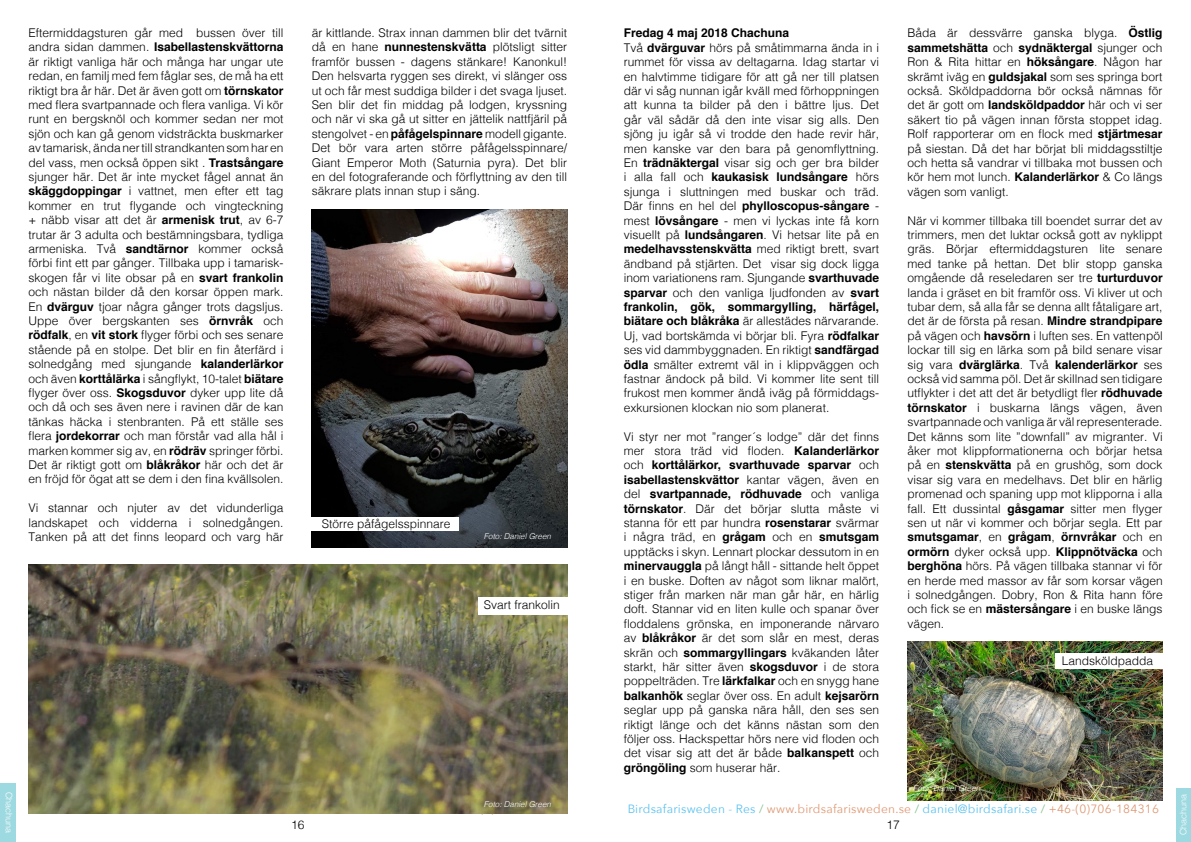
<style>
.page{position:relative;width:1191px;height:842px;background:#fff}
.page>*{position:absolute;margin:0;border:0;box-sizing:border-box;transform-origin:0 0}
.t1{font:300 12px/14.4px "Helvetica";color:#000;text-align:justify}
.t2{font:12px "Avenir Next";letter-spacing:.02em;color:#00a1e6}
.t3{font:300 9px "Helvetica";color:#fff}
.t4{font:italic 300 8px "Helvetica";color:#fff}
.s1{font-weight:700}
.s2{color:#3d9f4a}
.s3{color:#cd6228}
</style>
<div class="page">
<img style="left:28px;top:565px;width:539px;height:249px">
<div style="left:478px;top:597px;width:107px;height:17px;background:#fff"></div>
<img style="left:312px;top:210px;width:255px;height:337px">
<div style="left:296px;top:517px;width:163px;height:14px;background:#fff"></div>
<div style="left:1176px;top:788px;width:15px;height:54px;background:#9dd9e0"></div>
<div style="left:1px;top:783px;width:15px;height:59px;background:#9dd9e0"></div>
<img style="left:907px;top:642px;width:255px;height:159px">
<div style="left:1055px;top:653px;width:119px;height:16px;background:#fff"></div>
<p class="t3" style="left:17px;top:792px;width:43px;rotate:90deg">Chachuna</p>
<p class="t1" style="left:28px;top:25px;width:257px">Eftermiddagsturen går med bussen över till andra sidan dammen. <span class="s1">Isabellastenskvättorna </span>är riktigt vanliga här och många har ungar ute redan, en familj med fem fåglar ses, de må ha ett riktigt bra år här. Det är även gott om <span class="s1">törnskator </span>med flera svartpannade och flera vanliga. Vi kör runt en bergsknöl och kommer sedan ner mot sjön och kan gå genom vidsträckta buskmarker av tamarisk, ända ner till strandkanten som har en del vass, men också öppen sikt . <span class="s1">Trastsångare </span>sjunger här. Det är inte mycket fågel annat än <span class="s1">skäggdoppingar</span> i vattnet, men efter ett tag kommer en trut flygande och vingteckning + näbb visar att det är <span class="s1">armenisk trut</span>, av 6-7 trutar är 3 adulta och bestämningsbara, tydliga armeniska. Två <span class="s1">sandtärnor</span> kommer också förbi fint ett par gånger. Tillbaka upp i tamarisk&shy;skogen får vi lite obsar på en <span class="s1">svart frankolin </span>och nästan bilder då den korsar öppen mark.<br>En <span class="s1">dvärguv</span> tjoar några gånger trots dagsljus.<br>Uppe över bergskanten ses <span class="s1">örnvråk</span> och <span class="s1">rödfalk</span>, en <span class="s1">vit stork</span> flyger förbi och ses senare stående på en stolpe. Det blir en fin återfärd i solnedgång med sjungande <span class="s1">kalanderlärkor </span>och även <span class="s1">korttålärka</span> i sångflykt, 10-talet <span class="s1">biätare </span>flyger över oss. <span class="s1">Skogsduvor</span> dyker upp lite då och då och ses även nere i ravinen där de kan tänkas häcka i stenbranten. På ett ställe ses flera <span class="s1">jordekorrar</span> och man förstår vad alla hål i marken kommer sig av, en <span class="s1">rödräv</span> springer förbi.<br>Det är riktigt gott om <span class="s1">blåkråkor</span> här och det är en fröjd för ögat att se dem i den fina kvällsolen.</p>
<p class="t1" style="left:28px;top:500px;width:257px">Vi stannar och njuter av det vidunderliga landskapet och vidderna i solnedgången.<br>Tanken på att det finns leopard och varg här</p>
<p class="t1" style="left:312px;top:25px;width:257px">är kittlande. Strax innan dammen blir det tvärnit då en hane <span class="s1">nunnestenskvätta</span> plötsligt sitter framför bussen - dagens stänkare! Kanonkul!<br>Den helsvarta ryggen ses direkt, vi slänger oss ut och får mest suddiga bilder i det svaga ljuset.<br>Sen blir det fin middag på lodgen, kryssning och när vi ska gå ut sitter en jättelik nattfjäril på stengolvet - en <span class="s1">påfågelspinnare</span> modell gigante.<br>Det bör vara arten större påfågelsspinnare/ Giant Emperor Moth (Saturnia pyra). Det blir en del fotograferande och förflyttning av den till säkrare plats innan stup i säng.</p>
<p class="t1" style="left:322px;top:516px;width:130px">Större påfågelsspinnare</p>
<p class="t4" style="left:484px;top:529px;width:69px">Foto: Daniel Green</p>
<p class="t1" style="left:484px;top:597px;width:78px">Svart frankolin</p>
<p class="t4" style="left:484px;top:797px;width:69px">Foto: Daniel Green</p>
<p class="t1" style="left:624px;top:25px;width:257px;text-align:left"><span class="s1">Fredag 4 maj 2018 Chachuna<br></span>Två <span class="s1">dvärguvar</span> hörs på småtimmarna ända in i rummet för vissa av deltagarna. Idag startar vi en halvtimme tidigare för att gå ner till platsen där vi såg nunnan igår kväll med förhoppningen att kunna ta bilder på den i bättre ljus. Det går väl sådär då den inte visar sig alls. Den sjöng ju igår så vi trodde den hade revir här, men kanske var den bara på genomflyttning.<br>En <span class="s1">trädnäktergal</span> visar sig och ger bra bilder i alla fall och <span class="s1">kaukasisk lundsångare</span> hörs sjunga i sluttningen med buskar och träd.<br>Där finns en hel del <span class="s1">phylloscopus-sångare</span> - mest <span class="s1">lövsångare</span> - men vi lyckas inte få korn visuellt på <span class="s1">lundsångaren</span>. Vi hetsar lite på en <span class="s1">medelhavsstenskvätta</span> med riktigt brett, svart ändband på stjärten. Det visar sig dock ligga inom variationens ram. Sjungande <span class="s1">svarthuvade sparvar</span> och den vanliga ljudfonden av <span class="s1">svart frankolin, gök, sommargylling, härfågel, biätare och blåkråka</span> är allestädes närvarande.<br>Uj, vad bortskämda vi börjar bli. Fyra <span class="s1">rödfalkar </span>ses vid dammbyggnaden. En riktigt <span class="s1">sandfärgad ödla</span> smälter extremt väl in i klippväggen och fastnar ändock på bild. Vi kommer lite sent till frukost men kommer ändå iväg på förmiddags&shy;exkursionen klockan nio som planerat.</p>
<p class="t1" style="left:624px;top:428px;width:257px">Vi styr ner mot ”ranger´s lodge” där det finns mer stora träd vid floden. <span class="s1">Kalanderlärkor </span>och <span class="s1">korttålärkor, svarthuvade sparvar</span> och <span class="s1">isabellastenskvättor</span> kantar vägen, även en del <span class="s1">svartpannade, rödhuvade</span> och vanliga <span class="s1">törnskator</span>. Där det börjar slutta måste vi stanna för ett par hundra <span class="s1">rosenstarar</span> svärmar i några träd, en <span class="s1">grågam</span> och en <span class="s1">smutsgam </span>upptäcks i skyn. Lennart plockar dessutom in en <span class="s1">minervauggla</span> på långt håll - sittande helt öppet i en buske. Doften av något som liknar malört, stiger från marken när man går här, en härlig doft. Stannar vid en liten kulle och spanar över floddalens grönska, en imponerande närvaro av <span class="s1">blåkråkor</span> är det som slår en mest, deras skrän och <span class="s1">sommargyllingars</span> kväkanden låter starkt, här sitter även <span class="s1">skogsduvor</span> i de stora poppelträden. Tre <span class="s1">lärkfalkar</span> och en snygg hane <span class="s1">balkanhök</span> seglar över oss. En adult <span class="s1">kejsarörn </span>seglar upp på ganska nära håll, den ses sen riktigt länge och det känns nästan som den följer oss. Hackspettar hörs nere vid floden och det visar sig att det är både <span class="s1">balkanspett</span> och <span class="s1">gröngöling</span> som huserar här.</p>
<p class="t1" style="left:907px;top:25px;width:257px">Båda är dessvärre ganska blyga. <span class="s1">Östlig sammetshätta</span> och <span class="s1">sydnäktergal</span> sjunger och Ron &amp; Rita hittar en <span class="s1">höksångare</span>. Någon har skrämt iväg en <span class="s1">guldsjakal</span> som ses springa bort också. Sköldpaddorna bör också nämnas för det är gott om <span class="s1">landsköldpaddor</span> här och vi ser säkert tio på vägen innan första stoppet idag.<br>Rolf rapporterar om en flock med <span class="s1">stjärtmesar </span>på siestan. Då det har börjat bli middagsstiltje och hetta så vandrar vi tillbaka mot bussen och kör hem mot lunch. <span class="s1">Kalanderlärkor</span> &amp; Co längs vägen som vanligt.</p>
<p class="t1" style="left:907px;top:212px;width:257px">När vi kommer tillbaka till boendet surrar det av trimmers, men det luktar också gott av nyklippt gräs. Börjar eftermiddagsturen lite senare med tanke på hettan. Det blir stopp ganska omgående då reseledaren ser tre <span class="s1">turturduvor </span>landa i gräset en bit framför oss. Vi kliver ut och tubar dem, så alla får se denna allt fåtaligare art, det är de första på resan. <span class="s1">Mindre strandpipare </span>på vägen och <span class="s1">havsörn</span> i luften ses. En vattenpöl lockar till sig en lärka som på bild senare visar sig vara <span class="s1">dvärglärka</span>. Två <span class="s1">kalenderlärkor</span> ses också vid samma pöl. Det är skillnad sen tidigare utflykter i det att det är betydligt fler <span class="s1">rödhuvade törnskator</span> i buskarna längs vägen, även svartpannade och vanliga är väl representerade.<br>Det känns som lite ”downfall” av migranter. Vi åker mot klippformationerna och börjar hetsa på en <span class="s1">stenskvätta</span> på en grushög, som dock visar sig vara en medelhavs. Det blir en härlig promenad och spaning upp mot klipporna i alla fall. Ett dussintal <span class="s1">gåsgamar</span> sitter men flyger sen ut när vi kommer och börjar segla. Ett par <span class="s1">smutsgamar</span>, en <span class="s1">grågam</span>, <span class="s1">örnvråkar</span> och en <span class="s1">ormörn</span> dyker också upp. <span class="s1">Klippnötväcka</span> och <span class="s1">berghöna</span> hörs. På vägen tillbaka stannar vi för en herde med massor av får som korsar vägen i solnedgången. Dobry, Ron &amp; Rita hann före och fick se en <span class="s1">mästersångare</span> i en buske längs vägen.</p>
<p class="t4" style="left:913px;top:781px;width:69px">Foto: Daniel Green</p>
<p class="t1" style="left:1061px;top:653px;width:93px">Landsköldpadda</p>
<p class="t2" style="left:627px;top:798px;width:533px">Birdsafarisweden - Res <span class="s2">/</span> <span class="s3">www.birdsafarisweden.se</span> <span class="s2">/</span> daniel@birdsafari.se <span class="s2">/</span> <span class="s3">+46-(0)706-184316</span></p>
<p class="t1" style="left:291px;top:817px;width:15px">16</p>
<p class="t1" style="left:886px;top:817px;width:15px">17</p>
<p class="t3" style="left:1175px;top:835px;width:43px;rotate:-90deg">Chachuna</p>
</div>
